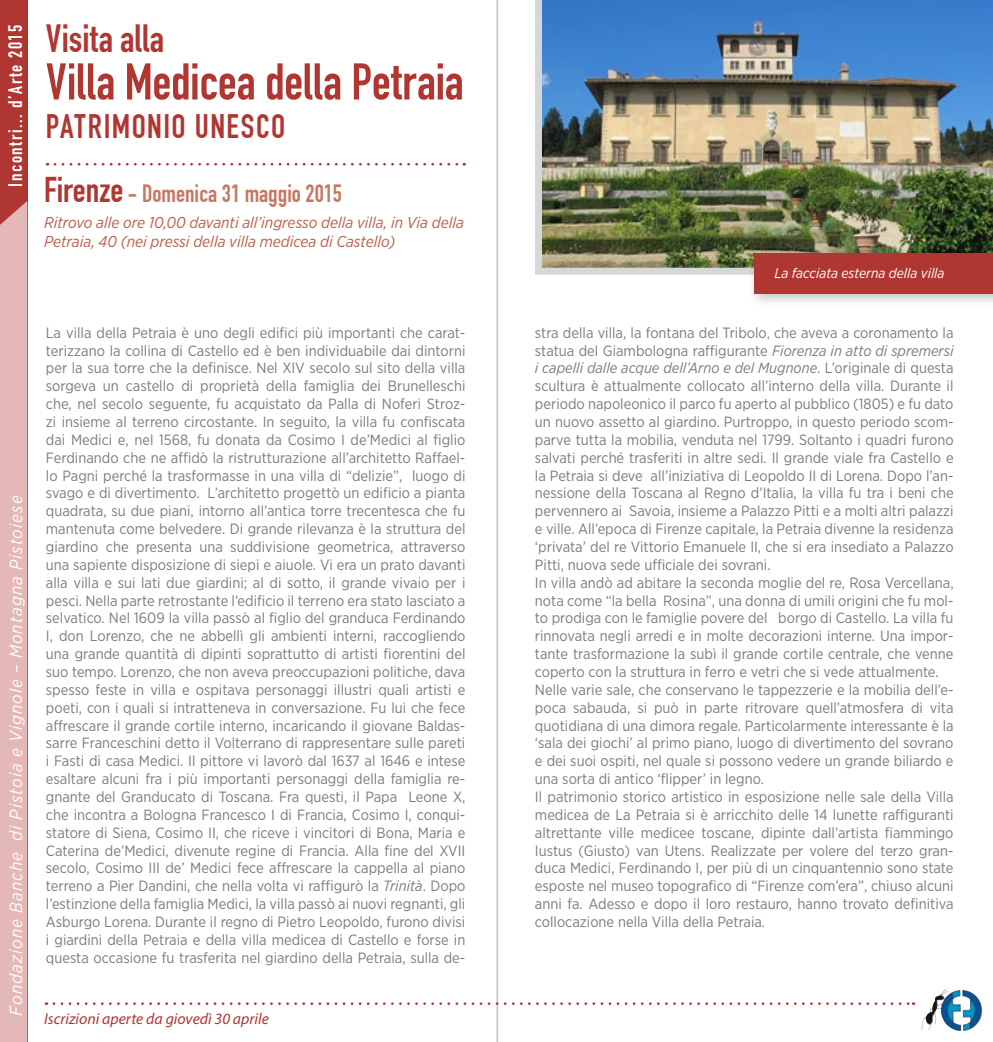
<style>
.page{position:relative;width:993px;height:1042px;background:#fff}
.page>*{position:absolute;margin:0;border:0;box-sizing:border-box;transform-origin:0 0}
.t1{font:50.75px "DIN Engschrift";color:#b03731}
.t2{font:38.5px "DIN Engschrift";letter-spacing:.01em;color:#b03731}
.t3{font:33.25px "DIN Engschrift";letter-spacing:.04em;color:#b03731}
.t4{font:24.5px "DIN Engschrift";color:#c67861}
.t5{font:19.25px "DIN Engschrift";letter-spacing:.08em;color:#fff}
.t6{font:italic 17.5px "Gotham Narrow";letter-spacing:.06em;color:#fff}
.t7{font:italic 15.75px/18.9px "Gotham Narrow";color:#bc5e48}
.t8{font:italic 15.75px "Myriad Pro";color:#b03731}
.t9{font:14.88px/17.8px "Gotham Narrow";color:#7b7c7f;text-align:justify}
.t10{font:italic 14px "Gotham Narrow";color:#fff}
.s1{font-size:35px;color:#b03731}
.s2{font-style:italic}
</style>
<div class="page">
<div style="left:0;top:0;width:28px;height:1042px;background:#b03731"></div>
<div style="left:0;top:201px;width:27px;height:841px;background:#e3b8b6"></div>
<hr style="left:496px;top:0;width:2px;height:1042px;background:#c7c8ca">
<svg style="left:55px;top:163px;width:409px;height:3px"></svg>
<svg style="left:54px;top:1002px;width:859px;height:3px"></svg>
<svg style="left:934px;top:989px;width:12px;height:11px"></svg>
<img style="left:535px;top:0;width:457px;height:275px">
<div style="left:747px;top:246px;width:245px;height:62px;background:#000;opacity:.25"></div>
<div style="left:754px;top:253px;width:238px;height:41px;background:#b03731"></div>
<p class="t5" style="left:4px;top:187px;width:163px;rotate:-90deg">Incontri... d’Arte 2015</p>
<p class="t6" style="left:5px;top:1015px;width:521px;rotate:-90deg">Fondazione Banche di Pistoia e Vignole – Montagna Pistoiese</p>
<h2 class="t2" style="left:46px;top:16px;width:120px">Visita alla</h2>
<h1 class="t1" style="left:46px;top:52px;width:419px">Villa Medicea della Petraia</h1>
<h3 class="t3" style="left:46px;top:107px;width:241px">PATRIMONIO UNESCO</h3>
<h3 class="t4" style="left:44px;top:179px;width:299px"><span class="s1">Firenze</span> - Domenica 31 maggio 2015</h3>
<p class="t7" style="left:44px;top:213px;width:421px">Ritrovo alle ore 10,00 davanti all’ingresso della villa, in Via della<br>Petraia, 40 (nei pressi della villa medicea di Castello)</p>
<p class="t10" style="left:774px;top:265px;width:171px">La facciata esterna della villa</p>
<p class="t9" style="left:46px;top:323px;width:421px">La villa della Petraia è uno degli edifici più importanti che carat&shy;terizzano la collina di Castello ed è ben individuabile dai dintorni per la sua torre che la definisce. Nel XIV secolo sul sito della villa sorgeva un castello di proprietà della famiglia dei Brunelleschi che, nel secolo seguente, fu acquistato da Palla di Noferi Stroz&shy;zi insieme al terreno circostante. In seguito, la villa fu confiscata dai Medici e, nel 1568, fu donata da Cosimo I de’Medici al figlio Ferdinando che ne affidò la ristrutturazione all’architetto Raffael&shy;lo Pagni perché la trasformasse in una villa di “delizie”, luogo di svago e di divertimento. L’architetto progettò un edificio a pianta quadrata, su due piani, intorno all’antica torre trecentesca che fu mantenuta come belvedere. Di grande rilevanza è la struttura del giardino che presenta una suddivisione geometrica, attraverso una sapiente disposizione di siepi e aiuole. Vi era un prato davanti alla villa e sui lati due giardini; al di sotto, il grande vivaio per i pesci. Nella parte retrostante l’edificio il terreno era stato lasciato a selvatico. Nel 1609 la villa passò al figlio del granduca Ferdinando I, don Lorenzo, che ne abbellì gli ambienti interni, raccogliendo una grande quantità di dipinti soprattutto di artisti fiorentini del suo tempo. Lorenzo, che non aveva preoccupazioni politiche, dava spesso feste in villa e ospitava personaggi illustri quali artisti e poeti, con i quali si intratteneva in conversazione. Fu lui che fece affrescare il grande cortile interno, incaricando il giovane Baldas&shy;sarre Franceschini detto il Volterrano di rappresentare sulle pareti i Fasti di casa Medici. Il pittore vi lavorò dal 1637 al 1646 e intese esaltare alcuni fra i più importanti personaggi della famiglia re&shy;gnante del Granducato di Toscana. Fra questi, il Papa Leone X, che incontra a Bologna Francesco I di Francia, Cosimo I, conqui&shy;statore di Siena, Cosimo II, che riceve i vincitori di Bona, Maria e Caterina de’Medici, divenute regine di Francia. Alla fine del XVII secolo, Cosimo III de’ Medici fece affrescare la cappella al piano terreno a Pier Dandini, che nella volta vi raffigurò la <span class="s2">Trinità</span>. Dopo l’estinzione della famiglia Medici, la villa passò ai nuovi regnanti, gli Asburgo Lorena. Durante il regno di Pietro Leopoldo, furono divisi i giardini della Petraia e della villa medicea di Castello e forse in questa occasione fu trasferita nel giardino della Petraia, sulla de-</p>
<p class="t9" style="left:535px;top:323px;width:420px;text-align:left">stra della villa, la fontana del Tribolo, che aveva a coronamento la statua del Giambologna raffigurante <span class="s2">Fiorenza in atto di spremersi i capelli dalle acque dell’Arno e del Mugnone</span>. L’originale di questa scultura è attualmente collocato all’interno della villa. Durante il periodo napoleonico il parco fu aperto al pubblico (1805) e fu dato un nuovo assetto al giardino. Purtroppo, in questo periodo scom&shy;parve tutta la mobilia, venduta nel 1799. Soltanto i quadri furono salvati perché trasferiti in altre sedi. Il grande viale fra Castello e la Petraia si deve all’iniziativa di Leopoldo II di Lorena. Dopo l’an&shy;nessione della Toscana al Regno d’Italia, la villa fu tra i beni che pervennero ai Savoia, insieme a Palazzo Pitti e a molti altri palazzi e ville. All’epoca di Firenze capitale, la Petraia divenne la residenza ‘privata’ del re Vittorio Emanuele II, che si era insediato a Palazzo Pitti, nuova sede ufficiale dei sovrani.<br>In villa andò ad abitare la seconda moglie del re, Rosa Vercellana, nota come “la bella Rosina”, una donna di umili origini che fu mol&shy;to prodiga con le famiglie povere del borgo di Castello. La villa fu rinnovata negli arredi e in molte decorazioni interne. Una impor&shy;tante trasformazione la subì il grande cortile centrale, che venne coperto con la struttura in ferro e vetri che si vede attualmente.<br>Nelle varie sale, che conservano le tappezzerie e la mobilia dell’e&shy;poca sabauda, si può in parte ritrovare quell’atmosfera di vita quotidiana di una dimora regale. Particolarmente interessante è la ‘sala dei giochi’ al primo piano, luogo di divertimento del sovrano e dei suoi ospiti, nel quale si possono vedere un grande biliardo e una sorta di antico ‘flipper’ in legno.<br>Il patrimonio storico artistico in esposizione nelle sale della Villa medicea de La Petraia si è arricchito delle 14 lunette raffiguranti altrettante ville medicee toscane, dipinte dall’artista fiammingo Iustus (Giusto) van Utens. Realizzate per volere del terzo gran&shy;duca Medici, Ferdinando I, per più di un cinquantennio sono state esposte nel museo topografico di “Firenze com’era”, chiuso alcuni anni fa. Adesso e dopo il loro restauro, hanno trovato definitiva collocazione nella Villa della Petraia.</p>
<p class="t8" style="left:44px;top:1009px;width:226px">Iscrizioni aperte da giovedì 30 aprile</p>
</div>
